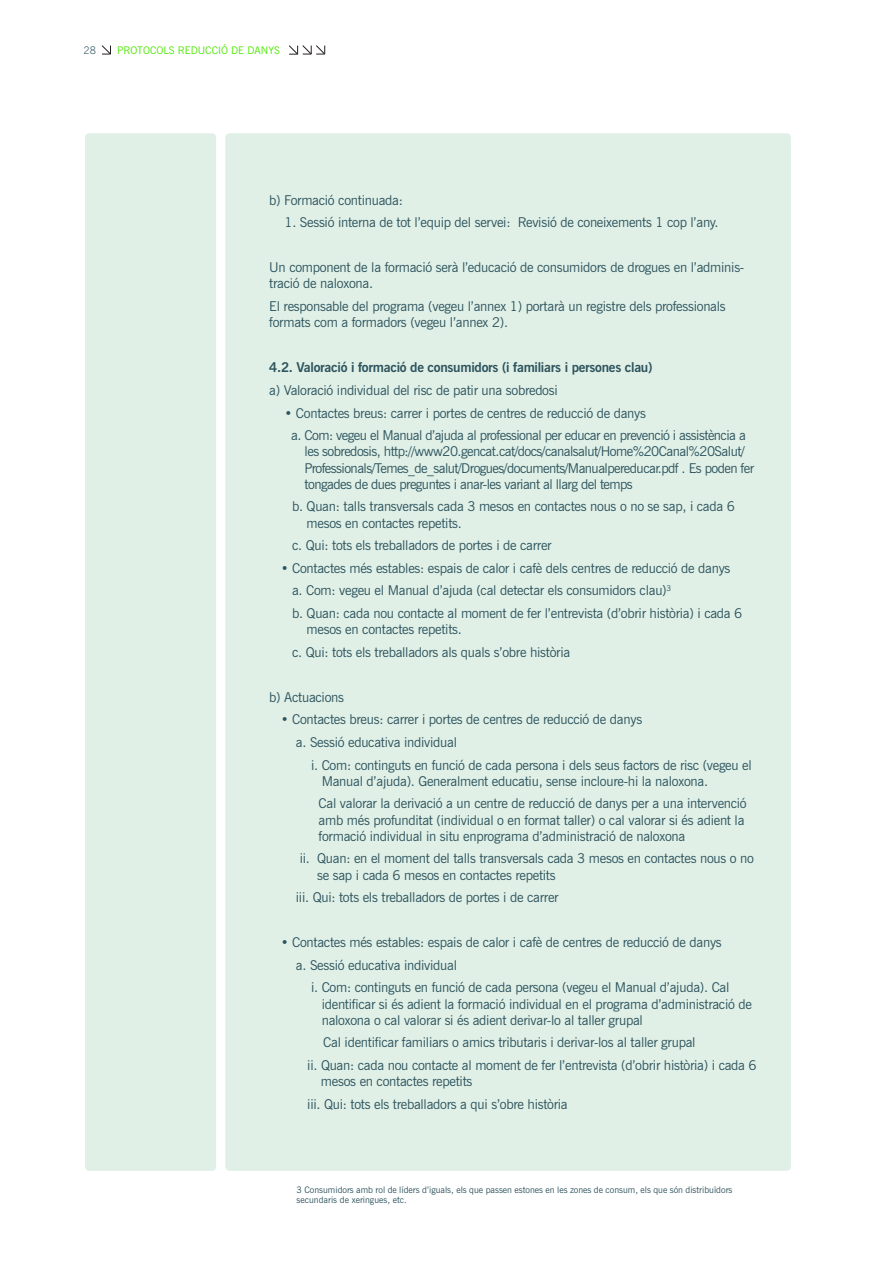
<style>
.page{position:relative;width:893px;height:1263px;background:#fff}
.page>*{position:absolute;margin:0;border:0;box-sizing:border-box;transform-origin:0 0}
.text{font:13.5px/16.2px "News Gothic BT";letter-spacing:-.02em;color:#2d535d}
.text-2{font:13.5px/16.2px "News Gothic BT";letter-spacing:-.04em;color:#2d535d}
.text-3{font:700 13.5px "News Gothic BT";letter-spacing:-.02em;color:#2d535d}
.t1{font:10.5px "News Gothic BT";color:#4ce900}
.t2{font:300 10.5px "News Gothic BT";color:#2d535d}
.sangria-no_num{font:9px/10.8px "News Gothic BT";color:#2d535d}
</style>
<div class="page">
<div style="left:225px;top:133px;width:566px;height:1038px;background:#e0f0e7;border-radius:4px"></div>
<svg style="left:102px;top:45px;width:9px;height:10px"></svg>
<svg style="left:289px;top:45px;width:36px;height:10px"></svg>
<div style="left:85px;top:133px;width:131px;height:1038px;background:#e0f0e7;border-radius:4px"></div>
<p class="t2" style="left:84px;top:44px;width:14px">28</p>
<p class="t1" style="left:117px;top:44px;width:164px">PROTOCOLS REDUCCIÓ DE DANYS</p>
<p class="text" style="left:269px;top:191px;width:135px">b) Formació continuada:</p>
<p class="text" style="left:284px;top:214px;width:435px">1. Sessió interna de tot l’equip del servei: Revisió de coneixements 1 cop l’any.</p>
<p class="text" style="left:269px;top:259px;width:477px">Un component de la formació serà l’educació de consumidors de drogues en l’adminis&shy;tració de naloxona.</p>
<p class="text" style="left:269px;top:298px;width:458px">El responsable del programa (vegeu l’annex 1) portarà un registre dels professionals formats com a formadors (vegeu l’annex 2).</p>
<p class="text-3" style="left:269px;top:359px;width:385px">4.2. Valoració i formació de consumidors (i familiars i persones clau)</p>
<p class="text" style="left:269px;top:382px;width:290px">a) Valoració individual del risc de patir una sobredosi</p>
<p class="text" style="left:284px;top:405px;width:363px">• Contactes breus: carrer i portes de centres de reducció de danys</p>
<p class="text-2" style="left:305px;top:427px;width:451px;text-indent:-13px">a. Com: vegeu el Manual d’ajuda al professional per educar en prevenció i assistència a les sobredosis, http://www20.gencat.cat/docs/canalsalut/Home%20Canal%20Salut/ Professionals/Temes_de_salut/Drogues/documents/Manualpereducar.pdf . Es poden fer tongades de dues preguntes i anar-les variant al llarg del temps</p>
<p class="text" style="left:307px;top:498px;width:430px;text-indent:-15px">b. Quan: talls transversals cada 3 mesos en contactes nous o no se sap, i cada 6 mesos en contactes repetits.</p>
<p class="text" style="left:292px;top:537px;width:261px">c. Qui: tots els treballadors de portes i de carrer</p>
<p class="text" style="left:281px;top:560px;width:451px">• Contactes més estables: espais de calor i cafè dels centres de reducció de danys</p>
<p class="text" style="left:292px;top:582px;width:381px">a. Com: vegeu el Manual d’ajuda (cal detectar els consumidors clau)<sup>3</sup></p>
<p class="text" style="left:307px;top:605px;width:437px;text-indent:-15px">b. Quan: cada nou contacte al moment de fer l’entrevista (d’obrir història) i cada 6 mesos en contactes repetits.</p>
<p class="text" style="left:292px;top:644px;width:280px">c. Qui: tots els treballadors als quals s’obre història</p>
<p class="text" style="left:269px;top:689px;width:76px">b) Actuacions</p>
<p class="text" style="left:281px;top:711px;width:363px">• Contactes breus: carrer i portes de centres de reducció de danys</p>
<p class="text" style="left:296px;top:734px;width:163px">a. Sessió educativa individual</p>
<p class="text" style="left:322px;top:756px;width:432px;text-indent:-11px">i. Com: continguts en funció de cada persona i dels seus factors de risc (vegeu el<br>Manual d’ajuda). Generalment educatiu, sense incloure-hi la naloxona.</p>
<p class="text" style="left:319px;top:795px;width:430px">Cal valorar la derivació a un centre de reducció de danys per a una intervenció amb més profunditat (individual o en format taller) o cal valorar si és adient la formació individual in situ enprograma d’administració de naloxona</p>
<p class="text" style="left:317px;top:850px;width:438px;text-indent:-18px">ii. Quan: en el moment del talls transversals cada 3 mesos en contactes nous o no se sap i cada 6 mesos en contactes repetits</p>
<p class="text" style="left:296px;top:889px;width:264px">iii. Qui: tots els treballadors de portes i de carrer</p>
<p class="text" style="left:281px;top:934px;width:443px">• Contactes més estables: espais de calor i cafè de centres de reducció de danys</p>
<p class="text" style="left:296px;top:957px;width:163px">a. Sessió educativa individual</p>
<p class="text" style="left:322px;top:979px;width:432px;text-indent:-11px">i. Com: continguts en funció de cada persona (vegeu el Manual d’ajuda). Cal identificar si és adient la formació individual en el programa d’administració de naloxona o cal valorar si és adient derivar-lo al taller grupal</p>
<p class="text" style="left:323px;top:1034px;width:374px">Cal identificar familiars o amics tributaris i derivar-los al taller grupal</p>
<p class="text" style="left:321px;top:1057px;width:437px;text-indent:-14px">ii. Quan: cada nou contacte al moment de fer l’entrevista (d’obrir història) i cada 6 mesos en contactes repetits</p>
<p class="text" style="left:307px;top:1096px;width:262px">iii. Qui: tots els treballadors a qui s’obre història</p>
<p class="sangria-no_num" style="left:297px;top:1184px;width:437px">3 Consumidors amb rol de líders d’iguals, els que passen estones en les zones de consum, els que són distribuïdors secundaris de xeringues, etc.</p>
</div>
